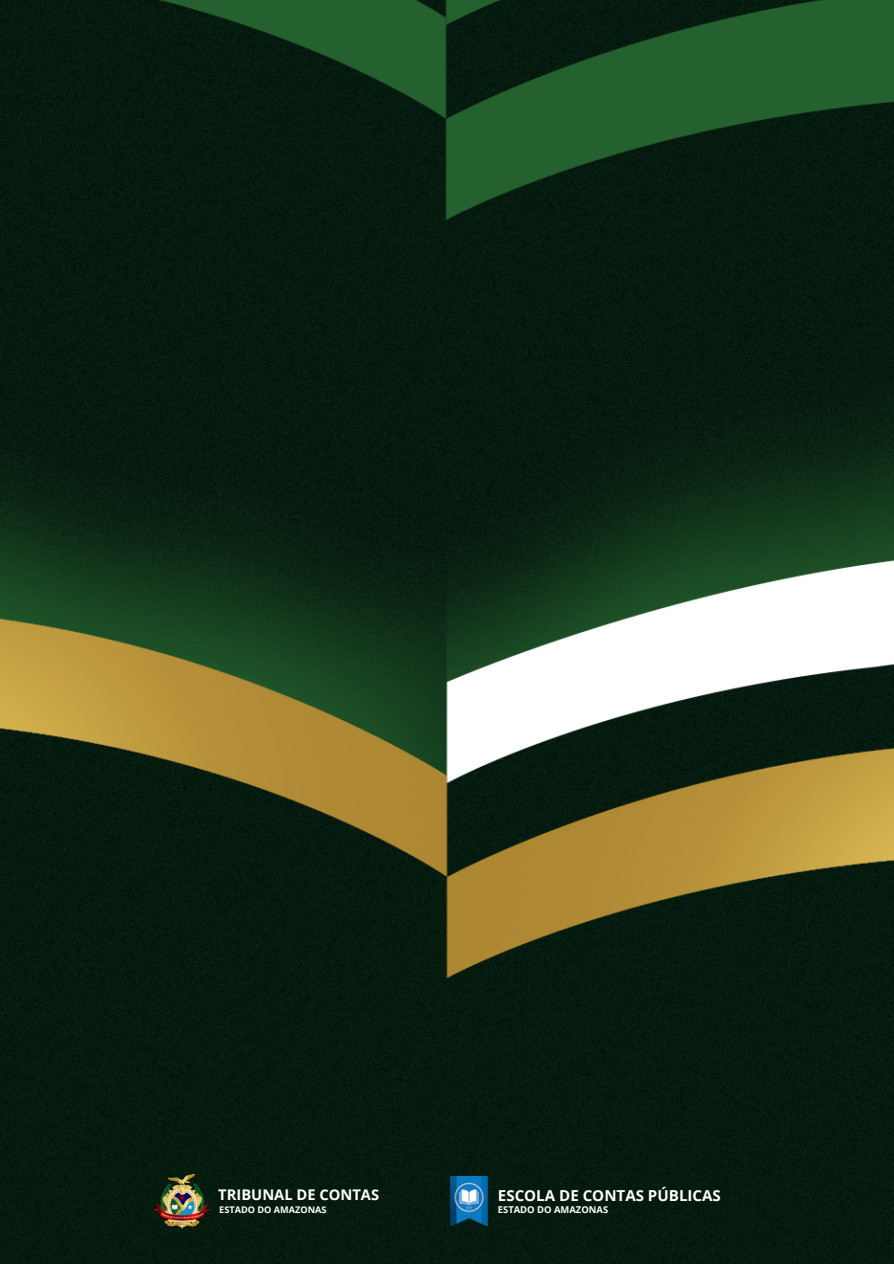
<style>
.page{position:relative;width:894px;height:1264px;background:#fff}
.page>*{position:absolute;margin:0;border:0;box-sizing:border-box;transform-origin:0 0}
.t1{font:700 15.15px "Open Sans";color:#fff}
.t2{font:700 14.7px "Open Sans";color:#fff}
.t3{font:700 9.45px "Open Sans";color:#fff}
.t4{font:700 9.15px "Open Sans";color:#fff}
</style>
<div class="page">
<img style="left:0;top:0;width:893px;height:1263px">
<img style="left:154px;top:1174px;width:56px;height:54px">
<img style="left:450px;top:1176px;width:252px;height:49px">
<h1 class="t2" style="left:218px;top:1184px;width:162px">TRIBUNAL DE CONTAS</h1>
<p class="t4" style="left:219px;top:1203px;width:109px">ESTADO DO AMAZONAS</p>
<p class="t1" style="left:498px;top:1184px;width:224px">ESCOLA DE CONTAS PÚBLICAS</p>
<h1 class="t3" style="left:498px;top:1203px;width:112px">ESTADO DO AMAZONAS</h1>
</div>
